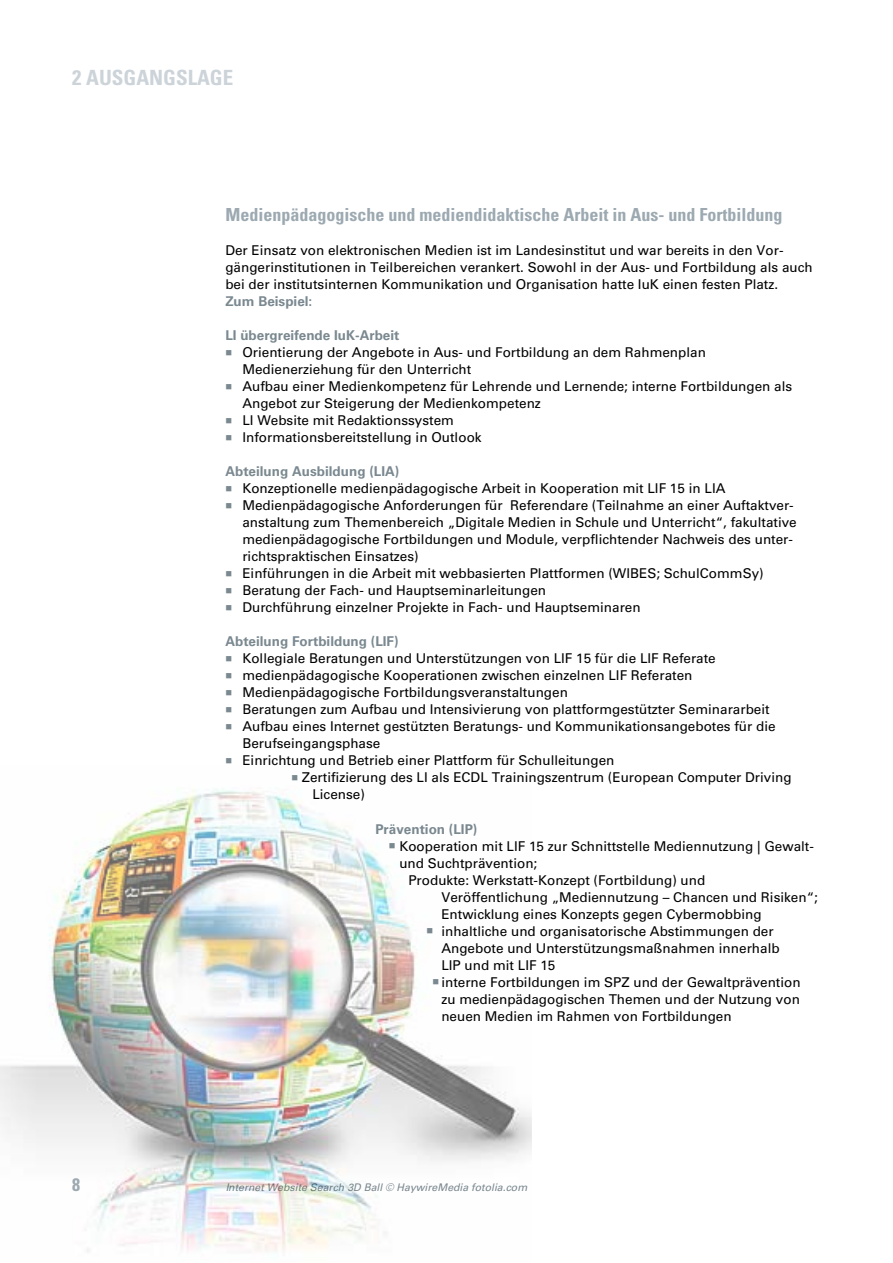
<style>
.page{position:relative;width:893px;height:1263px;background:#fff}
.page>*{position:absolute;margin:0;border:0;box-sizing:border-box;transform-origin:0 0}
.t1{font:700 condensed 21px "Univers LT";color:#ccd4d9}
.t2{font:700 condensed 18px "Univers LT";color:#9ca9b1}
.t3{font:13.5px/17px "Univers LT";color:#000}
.t4{font:700 13.5px "Univers LT";color:#7a8890}
.t5{font:italic 10.5px "Univers LT";color:#7a8890}
</style>
<div class="page">
<img style="left:0;top:789px;width:531px;height:463px">
<svg style="left:390px;top:843px;width:5px;height:5px"></svg>
<svg style="left:427px;top:928px;width:5px;height:5px"></svg>
<svg style="left:433px;top:979px;width:5px;height:5px"></svg>
<h1 class="t1" style="left:72px;top:65px;width:162px">2 AUSGANGSLAGE</h1>
<h2 class="t2" style="left:72px;top:1173px;width:9px">8</h2>
<h2 class="t2" style="left:225px;top:204px;width:558px">Medienpädagogische und mediendidaktische Arbeit in Aus- und Fortbildung</h2>
<p class="t3" style="left:225px;top:242px;width:589px">Der Einsatz von elektronischen Medien ist im Landesinstitut und war bereits in den Vor&shy;gängerinstitutionen in Teilbereichen verankert. Sowohl in der Aus- und Fortbildung als auch bei der institutsinternen Kommunikation und Organisation hatte IuK einen festen Platz.</p>
<p class="t4" style="left:225px;top:293px;width:89px">Zum Beispiel:</p>
<p class="t4" style="left:225px;top:328px;width:176px">LI übergreifende IuK-Arbeit</p>
<p class="t3" style="left:242px;top:344px;width:551px">Orientierung der Angebote in Aus- und Fortbildung an dem Rahmenplan Medienerziehung für den Unterricht<br>Aufbau einer Medienkompetenz für Lehrende und Lernende; interne Fortbildungen als Angebot zur Steigerung der Medienkompetenz<br>LI Website mit Redaktionssystem<br>Informationsbereitstellung in Outlook</p>
<p class="t4" style="left:225px;top:464px;width:176px">Abteilung Ausbildung (LIA)</p>
<p class="t3" style="left:242px;top:480px;width:556px">Konzeptionelle medienpädagogische Arbeit in Kooperation mit LIF 15 in LIA Medienpädagogische Anforderungen für Referendare (Teilnahme an einer Auftaktver&shy;anstaltung zum Themenbereich „Digitale Medien in Schule und Unterricht“, fakultative medienpädagogische Fortbildungen und Module, verpflichtender Nachweis des unter&shy;richtspraktischen Einsatzes)<br>Einführungen in die Arbeit mit webbasierten Plattformen (WIBES; SchulCommSy)<br>Beratung der Fach- und Hauptseminarleitungen<br>Durchführung einzelner Projekte in Fach- und Hauptseminaren</p>
<p class="t4" style="left:225px;top:634px;width:175px">Abteilung Fortbildung (LIF)</p>
<p class="t3" style="left:242px;top:650px;width:475px">Kollegiale Beratungen und Unterstützungen von LIF 15 für die LIF Referate</p>
<p class="t3" style="left:242px;top:667px;width:452px">medienpädagogische Kooperationen zwischen einzelnen LIF Referaten</p>
<p class="t3" style="left:242px;top:684px;width:327px">Medienpädagogische Fortbildungsveranstaltungen</p>
<p class="t3" style="left:242px;top:701px;width:529px">Beratungen zum Aufbau und Intensivierung von plattformgestützter Seminararbeit</p>
<p class="t3" style="left:242px;top:718px;width:535px">Aufbau eines Internet gestützten Beratungs- und Kommunikationsangebotes für die</p>
<p class="t3" style="left:242px;top:735px;width:140px">Berufseingangsphase</p>
<p class="t3" style="left:242px;top:752px;width:374px">Einrichtung und Betrieb einer Plattform für Schulleitungen</p>
<p class="t3" style="left:302px;top:769px;width:491px">Zertifizierung des LI als ECDL Trainingszentrum (European Computer Driving</p>
<p class="t3" style="left:312px;top:786px;width:54px">License)</p>
<p class="t4" style="left:375px;top:821px;width:104px">Prävention (LIP)</p>
<p class="t3" style="left:399px;top:837px;width:416px">Kooperation mit LIF 15 zur Schnittstelle Mediennutzung | Gewalt-</p>
<p class="t3" style="left:399px;top:854px;width:140px">und Suchtprävention;</p>
<p class="t3" style="left:408px;top:871px;width:298px">Produkte: Werkstatt-Konzept (Fortbildung) und</p>
<p class="t3" style="left:441px;top:888px;width:378px">Veröffentlichung „Mediennutzung – Chancen und Risiken“;</p>
<p class="t3" style="left:441px;top:905px;width:322px">Entwicklung eines Konzepts gegen Cybermobbing</p>
<p class="t3" style="left:441px;top:922px;width:334px">inhaltliche und organisatorische Abstimmungen der</p>
<p class="t3" style="left:441px;top:939px;width:340px">Angebote und Unterstützungsmaßnahmen innerhalb</p>
<p class="t3" style="left:441px;top:956px;width:116px">LIP und mit LIF 15</p>
<p class="t3" style="left:441px;top:973px;width:361px">interne Fortbildungen im SPZ und der Gewaltprävention</p>
<p class="t3" style="left:441px;top:990px;width:360px">zu medienpädagogischen Themen und der Nutzung von</p>
<p class="t3" style="left:441px;top:1007px;width:292px">neuen Medien im Rahmen von Fortbildungen</p>
<p class="t5" style="left:225px;top:1181px;width:303px">Internet Website Search 3D Ball © HaywireMedia fotolia.com</p>
</div>
